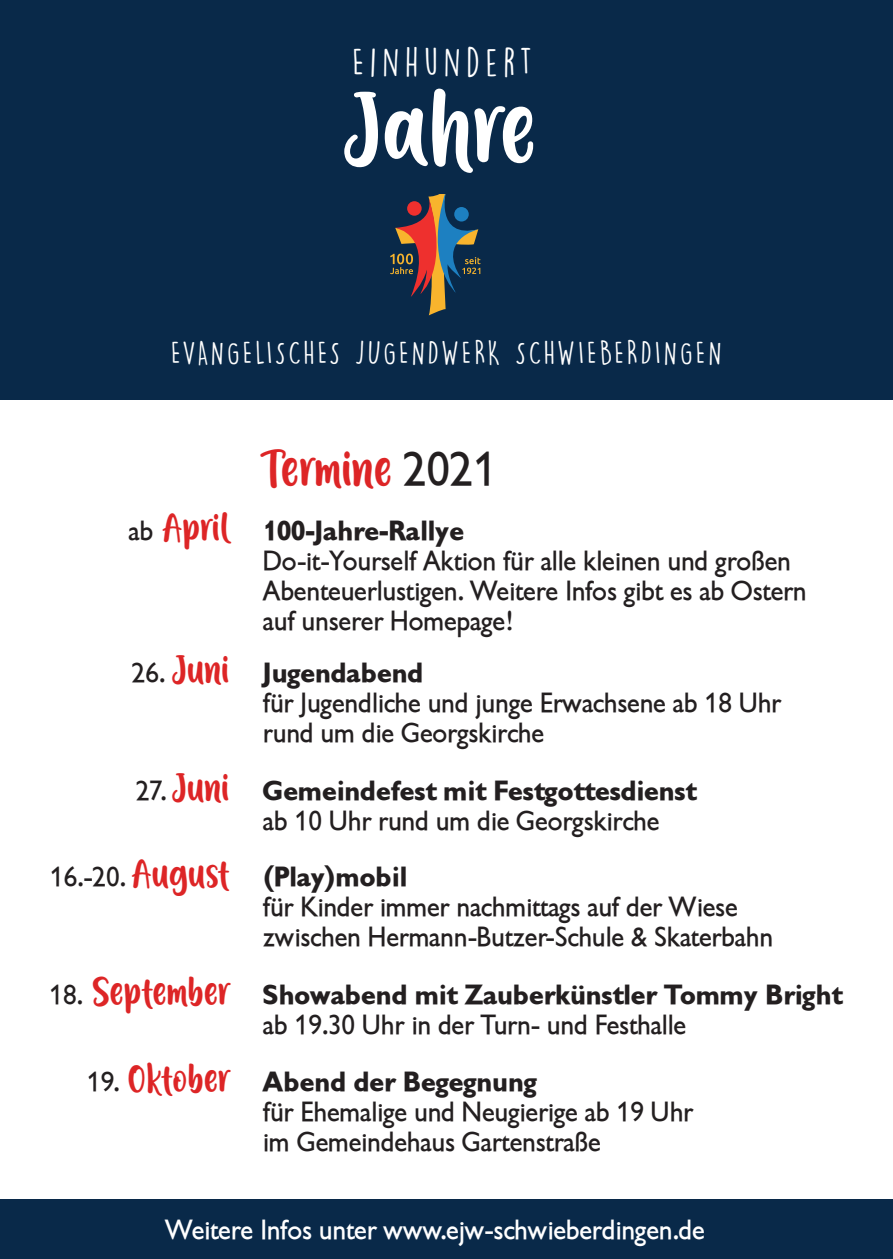
<style>
.page{position:relative;width:893px;height:1259px;background:#fff}
.page>*{position:absolute;margin:0;border:0;box-sizing:border-box;transform-origin:0 0}
.t1{font:92.7px "A Calling";letter-spacing:-.005em;color:#fff}
.t2{font:46.5px "A Calling";letter-spacing:-.005em;color:#dd2526}
.t3{font:36.3px "DK Lemon Yellow Sun";letter-spacing:.155em;color:#fff}
.t4{font:30px "DK Lemon Yellow Sun";letter-spacing:.1em;color:#fff}
.t5{font:27px/30px "Gilbert Normal";color:#231f20}
.t6{font:700 27px "Gilbert";color:#231f20}
.t7{font:27px "Gilbert Normal";color:#fff}
.s1{font-family:"Gilbert Normal";color:#231f20}
.s2{font-family:"Gilbert Normal";font-weight:400}
.s3{font-family:"A Calling";font-weight:400;font-size:36px;color:#dd2526}
</style>
<div class="page">
<div style="left:0;top:1199px;width:893px;height:60px;background:#092949"></div>
<div style="left:0;top:0;width:893px;height:400px;background:#092949"></div>
<svg style="left:390px;top:194px;width:91px;height:121px"></svg>
<h3 class="t3" style="left:353px;top:40px;width:181px">EINHUNDERT</h3>
<h1 class="t1" style="left:345px;top:83px;width:192px">Jahre</h1>
<p class="t4" style="left:171px;top:335px;width:552px">EVANGELISCHES JUGENDWERK SCHWIEBERDINGEN</p>
<h2 class="t2" style="left:261px;top:445px;width:238px">Termine <span class="s1">2021</span></h2>
<p class="t6" style="left:129px;top:514px;width:337px"><span class="s2">ab</span> <span class="s3">April</span> 100-Jahre-Rallye</p>
<p class="t5" style="left:264px;top:546px;width:545px">Do-it-Yourself Aktion für alle kleinen und großen<br>Abenteuerlustigen. Weitere Infos gibt es ab Ostern auf unserer Homepage!</p>
<p class="t6" style="left:132px;top:657px;width:293px"><span class="s2">26.</span> <span class="s3">Juni</span> Jugendabend</p>
<p class="t5" style="left:264px;top:688px;width:520px">für Jugendliche und junge Erwachsene ab 18 Uhr rund um die Georgskirche</p>
<p class="t6" style="left:136px;top:774px;width:562px"><span class="s2">27.</span> <span class="s3">Juni</span> Gemeindefest mit Festgottesdienst</p>
<p class="t5" style="left:264px;top:805px;width:398px">ab 10 Uhr rund um die Georgskirche</p>
<p class="t6" style="left:51px;top:861px;width:359px"><span class="s2">16.-20.</span> <span class="s3">August</span> (Play)mobil</p>
<p class="t5" style="left:264px;top:892px;width:511px">für Kinder immer nachmittags auf der Wiese zwischen Hermann-Butzer-Schule &amp; Skaterbahn</p>
<p class="t6" style="left:50px;top:979px;width:794px"><span class="s2">18.</span> <span class="s3">September</span> Showabend mit Zauberkünstler Tommy Bright</p>
<p class="t5" style="left:264px;top:1010px;width:425px">ab 19.30 Uhr in der Turn- und Festhalle</p>
<p class="t6" style="left:88px;top:1065px;width:451px"><span class="s2">19.</span> <span class="s3">Oktober</span> Abend der Begegnung</p>
<p class="t5" style="left:264px;top:1096px;width:432px">für Ehemalige und Neugierige ab 19 Uhr im Gemeindehaus Gartenstraße</p>
<p class="t7" style="left:166px;top:1213px;width:540px">Weitere Infos unter www.ejw-schwieberdingen.de</p>
</div>
